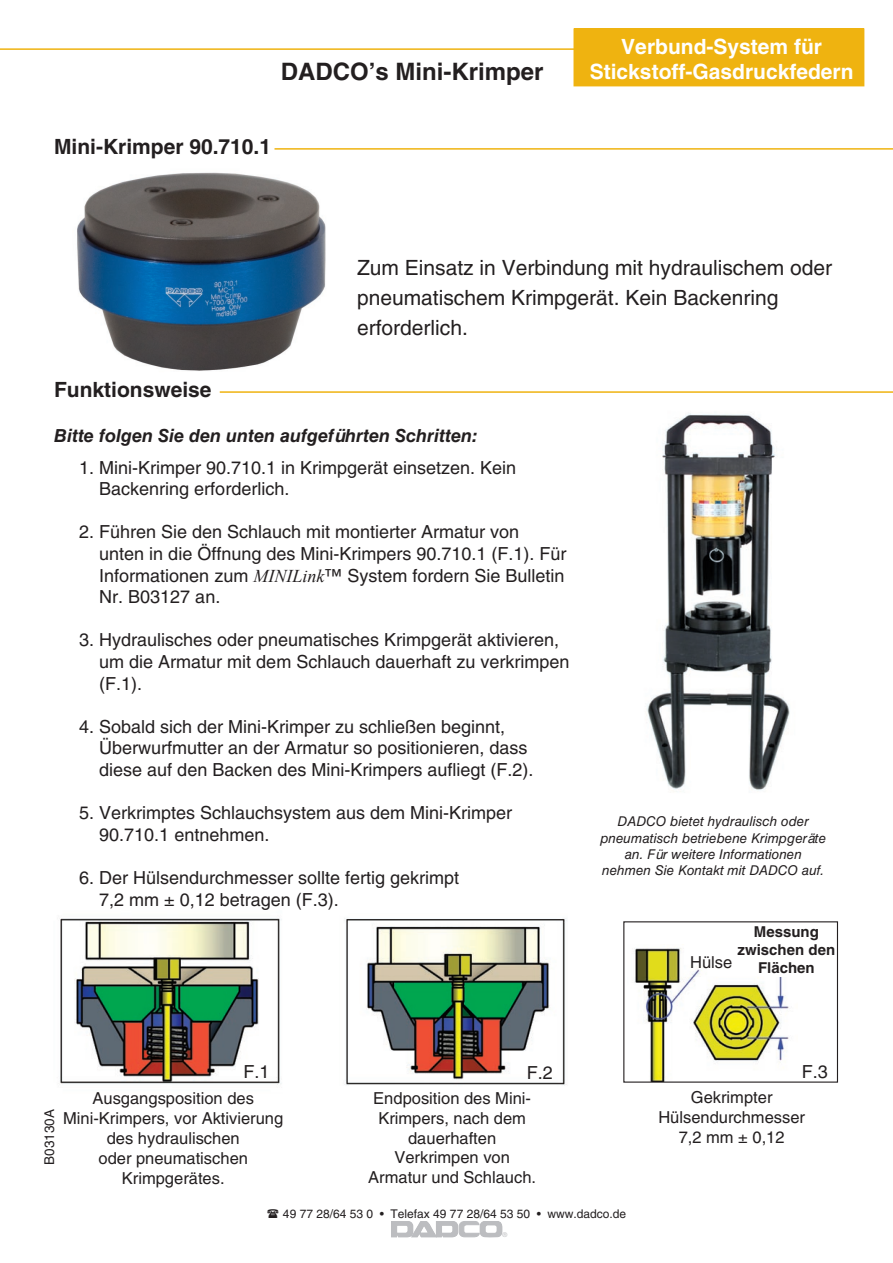
<style>
.page{position:relative;width:893px;height:1263px;background:#fff}
.page>*{position:absolute;margin:0;border:0;box-sizing:border-box;transform-origin:0 0}
.t1{font:700 24px "Helvetica LT Std";color:#231f20}
.t2{font:21px/30px "Helvetica LT Std";color:#231f20}
.t3{font:700 21px "Helvetica LT Std";color:#fff}
.t4{font:700 21px "Helvetica LT Std";color:#231f20}
.t5{font:18px/21.6px "Helvetica LT Std";color:#231f20}
.t6{font:italic 700 18px "Helvetica LT Std";color:#231f20}
.t7{font:16.5px/19.8px "Helvetica LT Std";color:#231f20;text-align:center}
.t8{font:700 15px/18px "Helvetica LT Std";color:#231f20;text-align:center}
.t9{font:italic 13.5px/16.2px "Helvetica LT Std";color:#231f20;text-align:center}
.t10{font:13.5px "Helvetica LT Std";color:#231f20}
.t11{font:12px "Helvetica LT Std";color:#231f20}
.t12{font:6.45px "Helvetica LT Std";color:#bcbdc0}
.s1{font-family:"Times New Roman";font-style:italic}
</style>
<div class="page">
<div style="left:574px;top:29px;width:290px;height:57px;background:#efb310"></div>
<hr style="left:0;top:48px;width:597px;height:2px;background:#efb310">
<svg style="left:391px;top:1221px;width:111px;height:16px"></svg>
<img style="left:344px;top:918px;width:223px;height:168px">
<img style="left:634px;top:948px;width:155px;height:133px">
<img style="left:60px;top:918px;width:222px;height:167px">
<hr style="left:274px;top:148px;width:619px;height:2px;background:#efb310">
<hr style="left:220px;top:391px;width:673px;height:2px;background:#efb310">
<img style="left:646px;top:413px;width:144px;height:378px">
<img style="left:77px;top:172px;width:249px;height:199px">
<div style="left:775px;top:958px;width:20px;height:18px;background:#fff"></div>
<p class="t3" style="left:621px;top:34px;width:202px">Verbund-System für</p>
<h1 class="t1" style="left:281px;top:57px;width:264px">DADCO’s Mini-Krimper</h1>
<p class="t3" style="left:590px;top:59px;width:265px">Stickstoff-Gasdruckfedern</p>
<p class="t4" style="left:54px;top:134px;width:219px">Mini-Krimper 90.710.1</p>
<p class="t2" style="left:357px;top:252px;width:476px">Zum Einsatz in Verbindung mit hydraulischem oder pneumatischem Krimpgerät. Kein Backenring erforderlich.</p>
<p class="t4" style="left:54px;top:377px;width:159px">Funktionsweise</p>
<p class="t6" style="left:54px;top:425px;width:426px">Bitte folgen Sie den unten aufgeführten Schritten:</p>
<p class="t5" style="left:99px;top:456px;width:418px;text-indent:-20px">1. Mini-Krimper 90.710.1 in Krimpgerät einsetzen. Kein<br>Backenring erforderlich.</p>
<p class="t5" style="left:99px;top:521px;width:469px;text-indent:-20px">2. Führen Sie den Schlauch mit montierter Armatur von unten in die Öffnung des Mini-Krimpers 90.710.1 (F.1). Für Informationen zum <span class="s1">MINILink</span>™ System fordern Sie Bulletin Nr. B03127 an.</p>
<p class="t5" style="left:99px;top:629px;width:472px;text-indent:-20px">3. Hydraulisches oder pneumatisches Krimpgerät aktivieren, um die Armatur mit dem Schlauch dauerhaft zu verkrimpen (F.1).</p>
<p class="t5" style="left:99px;top:715px;width:436px;text-indent:-20px">4. Sobald sich der Mini-Krimper zu schließen beginnt,<br>Überwurfmutter an der Armatur so positionieren, dass diese auf den Backen des Mini-Krimpers aufliegt (F.2).</p>
<p class="t5" style="left:99px;top:802px;width:414px;text-indent:-20px">5. Verkrimptes Schlauchsystem aus dem Mini-Krimper<br>90.710.1 entnehmen.</p>
<p class="t5" style="left:99px;top:867px;width:361px;text-indent:-20px">6. Der Hülsendurchmesser sollte fertig gekrimpt<br>7,2 mm ± 0,12 betragen (F.3).</p>
<p class="t9" style="left:600px;top:813px;width:227px">DADCO bietet hydraulisch oder pneumatisch betriebene Krimpgeräte an. Für weitere Informationen nehmen Sie Kontakt mit DADCO auf.</p>
<p class="t8" style="left:738px;top:922px;width:99px">Messung zwischen den<br>Flächen</p>
<p class="t7" style="left:690px;top:952px;width:44px">Hülse</p>
<p class="t10" style="left:41px;top:1165px;width:57px;rotate:-90deg">B03130A</p>
<p class="t5" style="left:243px;top:1061px;width:28px">F.1</p>
<p class="t5" style="left:527px;top:1062px;width:28px">F.2</p>
<p class="t7" style="left:63px;top:1089px;width:222px">Ausgangsposition des<br>Mini-Krimpers, vor Aktivierung des hydraulischen<br>oder pneumatischen<br>Krimpgerätes.</p>
<p class="t7" style="left:368px;top:1088px;width:169px">Endposition des Mini-<br>Krimpers, nach dem dauerhaften<br>Verkrimpen von<br>Armatur und Schlauch.</p>
<p class="t5" style="left:802px;top:1061px;width:28px">F.3</p>
<p class="t7" style="left:658px;top:1087px;width:148px">Gekrimpter<br>Hülsendurchmesser<br>7,2 mm ± 0,12</p>
<p class="t11" style="left:283px;top:1207px;width:345px">49 77 28/64 53 0 • Telefax 49 77 28/64 53 50 • www.dadco.de</p>
<p class="t12" style="left:502px;top:1231px;width:6px">®</p>
</div>
